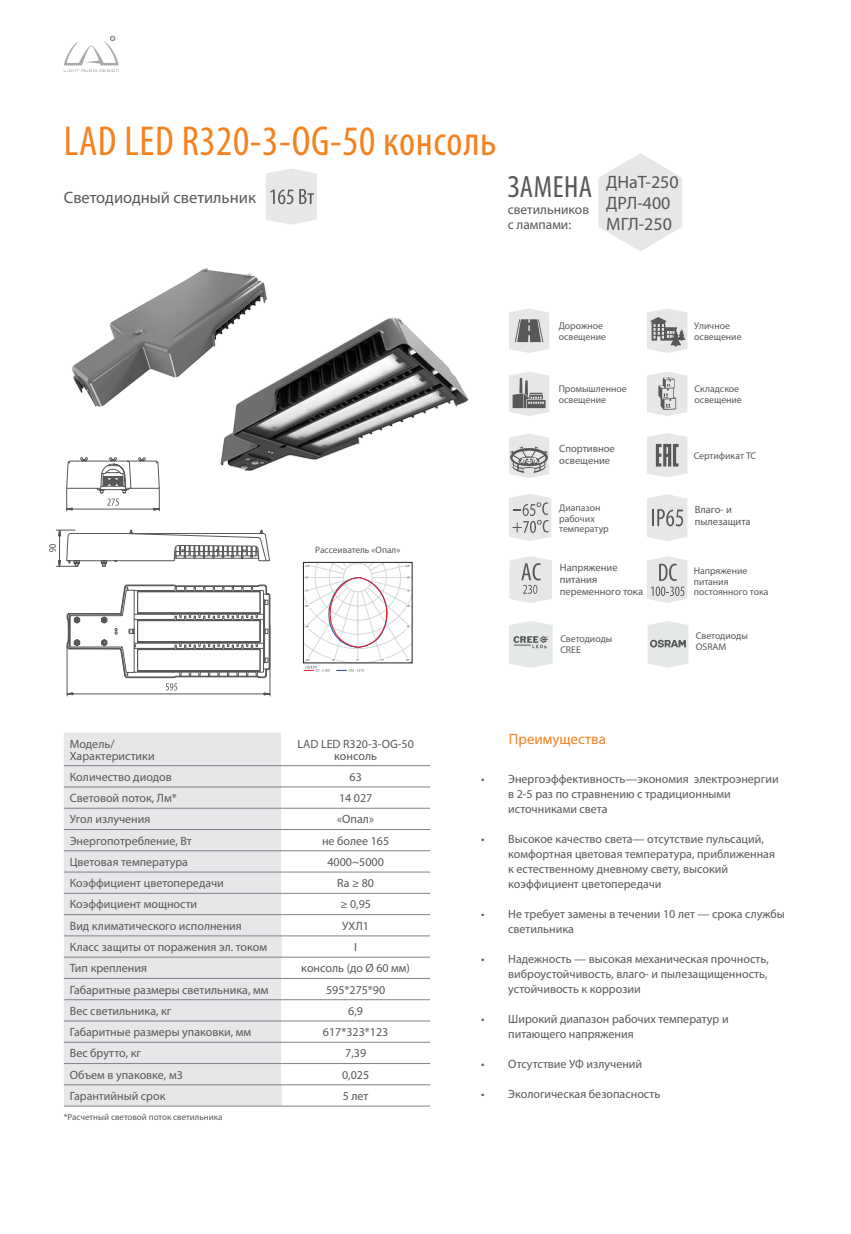
<style>
.page{position:relative;width:851px;height:1234px;background:#fff}
.page>*{position:absolute;margin:0;border:0;box-sizing:border-box;transform-origin:0 0}
.t1{font:condensed 42px "Myriad Pro";letter-spacing:.015em;color:#f58220}
.t2{font:condensed 30.75px "Myriad Pro";letter-spacing:.015em;color:#57585a}
.t3{font:18px "Myriad Pro";color:#57585a}
.t4{font:16.5px "Myriad Pro";color:#57585a}
.t5{font:15px "Myriad Pro";color:#f58220}
.t6{font:13.5px "Myriad Pro";color:#57585a}
.t7{font:12px/15px "Myriad Pro";color:#57585a}
.t8{font:10.5px/12px "Myriad Pro";color:#57585a}
.t9{font:9.75px/10.5px "Myriad Pro";color:#57585a}
.t10{font:9.3px "Myriad Pro";color:#57585a}
.t11{font:9px "Myriad Pro";color:#57585a}
</style>
<div class="page">
<img style="left:220px;top:317px;width:249px;height:154px">
<svg style="left:303px;top:561px;width:110px;height:110px"></svg>
<svg style="left:66px;top:584px;width:205px;height:112px"></svg>
<svg style="left:66px;top:457px;width:94px;height:54px"></svg>
<svg style="left:49px;top:529px;width:221px;height:38px"></svg>
<svg style="left:598px;top:153px;width:84px;height:98px"></svg>
<svg style="left:266px;top:168px;width:51px;height:57px;background:#dedfe1"></svg>
<svg style="left:64px;top:36px;width:55px;height:36px"></svg>
<img style="left:72px;top:268px;width:234px;height:166px">
<svg style="left:647px;top:556px;width:40px;height:47px;background:#d7d8da"></svg>
<svg style="left:509px;top:372px;width:40px;height:44px;background:#c2c3c5"></svg>
<svg style="left:647px;top:372px;width:40px;height:44px;background:#d7d8da"></svg>
<svg style="left:647px;top:308px;width:40px;height:45px;background:#c5c6c8"></svg>
<svg style="left:509px;top:308px;width:40px;height:45px;background:#c2c3c5"></svg>
<svg style="left:647px;top:433px;width:40px;height:44px;background:#cccdcf"></svg>
<svg style="left:509px;top:434px;width:40px;height:44px;background:#c7c8ca"></svg>
<svg style="left:509px;top:621px;width:43px;height:46px;background:#dbdede"></svg>
<svg style="left:648px;top:621px;width:40px;height:46px;background:#dbdddd"></svg>
<svg style="left:509px;top:556px;width:43px;height:47px;background:#dddee0"></svg>
<svg style="left:647px;top:494px;width:40px;height:47px;background:#d9dadc"></svg>
<svg style="left:509px;top:494px;width:42px;height:47px;background:#d8d9db"></svg>
<div style="left:64px;top:733px;width:217px;height:351px;background:#e6e7e9"></div>
<svg style="left:281px;top:766px;width:149px;height:339px"></svg>
<div style="left:64px;top:935px;width:217px;height:21px;background:#e6e7e9"></div>
<div style="left:64px;top:1084px;width:217px;height:21px;background:#e6e7e9"></div>
<hr style="left:64px;top:765px;width:217px;height:1px;background:#808285">
<hr style="left:64px;top:786px;width:217px;height:1px;background:#808285">
<hr style="left:64px;top:807px;width:217px;height:1px;background:#808285">
<hr style="left:64px;top:829px;width:217px;height:1px;background:#808285">
<hr style="left:64px;top:850px;width:217px;height:1px;background:#808285">
<hr style="left:64px;top:871px;width:217px;height:1px;background:#808285">
<hr style="left:281px;top:871px;width:149px;height:1px;background:#808285">
<hr style="left:64px;top:892px;width:217px;height:1px;background:#808285">
<hr style="left:281px;top:892px;width:149px;height:1px;background:#808285">
<hr style="left:64px;top:956px;width:217px;height:1px;background:#808285">
<hr style="left:64px;top:977px;width:217px;height:1px;background:#808285">
<hr style="left:64px;top:999px;width:217px;height:1px;background:#808285">
<hr style="left:64px;top:1020px;width:217px;height:1px;background:#808285">
<hr style="left:64px;top:1041px;width:217px;height:1px;background:#808285">
<hr style="left:64px;top:1062px;width:217px;height:1px;background:#808285">
<hr style="left:281px;top:765px;width:149px;height:1px;background:#808285">
<hr style="left:281px;top:850px;width:149px;height:1px;background:#808285">
<hr style="left:281px;top:786px;width:149px;height:1px;background:#808285">
<hr style="left:281px;top:807px;width:149px;height:1px;background:#808285">
<hr style="left:281px;top:829px;width:149px;height:1px;background:#808285">
<hr style="left:64px;top:914px;width:217px;height:1px;background:#808285">
<hr style="left:281px;top:914px;width:149px;height:1px;background:#808285">
<hr style="left:64px;top:935px;width:217px;height:1px;background:#808285">
<hr style="left:281px;top:935px;width:149px;height:1px;background:#808285">
<hr style="left:281px;top:956px;width:149px;height:1px;background:#808285">
<hr style="left:281px;top:977px;width:149px;height:1px;background:#808285">
<hr style="left:281px;top:999px;width:149px;height:1px;background:#808285">
<hr style="left:281px;top:1020px;width:149px;height:1px;background:#808285">
<hr style="left:281px;top:1041px;width:149px;height:1px;background:#808285">
<hr style="left:281px;top:1062px;width:149px;height:1px;background:#808285">
<hr style="left:281px;top:1084px;width:149px;height:1px;background:#808285">
<hr style="left:281px;top:1105px;width:149px;height:1px;background:#808285">
<hr style="left:64px;top:1084px;width:217px;height:1px;background:#808285">
<hr style="left:64px;top:1105px;width:217px;height:1px;background:#808285">
<p class="t1" style="left:64px;top:115px;width:434px">LAD LED R320-3-OG-50 консоль</p>
<p class="t4" style="left:64px;top:187px;width:193px">Светодиодный светильник</p>
<p class="t2" style="left:507px;top:168px;width:86px">ЗАМЕНА</p>
<p class="t3" style="left:606px;top:171px;width:74px">ДНаТ-250</p>
<p class="t3" style="left:606px;top:192px;width:66px">ДРЛ-400</p>
<p class="t3" style="left:606px;top:212px;width:67px">МГЛ-250</p>
<p class="t6" style="left:507px;top:201px;width:83px">светильников</p>
<p class="t6" style="left:507px;top:216px;width:65px">с лампами:</p>
<p class="t10" style="left:315px;top:544px;width:86px">Рассеиватель «Опал»</p>
<p class="t9" style="left:558px;top:320px;width:49px">Дорожное освещение</p>
<p class="t9" style="left:694px;top:320px;width:49px">Уличное освещение</p>
<p class="t9" style="left:558px;top:383px;width:69px">Промышленное</p>
<p class="t9" style="left:558px;top:394px;width:49px">освещение</p>
<p class="t9" style="left:694px;top:383px;width:46px">Складское</p>
<p class="t9" style="left:694px;top:394px;width:49px">освещение</p>
<p class="t8" style="left:559px;top:442px;width:57px">Спортивное</p>
<p class="t8" style="left:559px;top:454px;width:52px">освещение</p>
<p class="t9" style="left:693px;top:450px;width:64px">Сертификат ТС</p>
<p class="t9" style="left:559px;top:502px;width:43px">Диапазон</p>
<p class="t9" style="left:559px;top:513px;width:51px">рабочих температур</p>
<p class="t8" style="left:694px;top:502px;width:57px">Влаго- и пылезащита</p>
<p class="t8" style="left:559px;top:561px;width:85px">Напряжение питания переменного тока</p>
<p class="t9" style="left:693px;top:565px;width:55px">Напряжение</p>
<p class="t9" style="left:693px;top:575px;width:36px">питания</p>
<p class="t9" style="left:693px;top:586px;width:76px">постоянного тока</p>
<p class="t9" style="left:560px;top:633px;width:53px">Светодиоды</p>
<p class="t9" style="left:560px;top:643px;width:22px">CREE</p>
<p class="t9" style="left:695px;top:630px;width:53px">Светодиоды</p>
<p class="t9" style="left:695px;top:641px;width:32px">OSRAM</p>
<p class="t7" style="left:70px;top:735px;width:46px">Модель/</p>
<p class="t7" style="left:70px;top:747px;width:86px">Характеристики</p>
<p class="t7" style="left:297px;top:737px;width:118px;line-height:12px;text-align:center">LAD LED R320-3-OG-50 консоль</p>
<p class="t7" style="left:70px;top:769px;width:103px">Количество диодов</p>
<p class="t7" style="left:349px;top:769px;width:14px">63</p>
<p class="t7" style="left:70px;top:790px;width:108px">Световой поток, Лм*</p>
<p class="t7" style="left:339px;top:790px;width:35px">14 027</p>
<p class="t7" style="left:70px;top:811px;width:82px">Угол излучения</p>
<p class="t7" style="left:337px;top:811px;width:38px">«Опал»</p>
<p class="t7" style="left:70px;top:832px;width:123px">Энергопотребление, Вт</p>
<p class="t7" style="left:322px;top:832px;width:69px">не более 165</p>
<p class="t7" style="left:70px;top:854px;width:120px">Цветовая температура</p>
<p class="t7" style="left:327px;top:854px;width:58px">4000~5000</p>
<p class="t7" style="left:70px;top:875px;width:155px">Коэффициент цветопередачи</p>
<p class="t7" style="left:337px;top:875px;width:38px">Ra ≥ 80</p>
<p class="t7" style="left:70px;top:896px;width:129px">Коэффициент мощности</p>
<p class="t7" style="left:340px;top:896px;width:32px">≥ 0,95</p>
<p class="t7" style="left:70px;top:917px;width:173px">Вид климатического исполнения</p>
<p class="t7" style="left:342px;top:917px;width:28px">УХЛ1</p>
<p class="t7" style="left:70px;top:939px;width:199px">Класс защиты от поражения эл. током</p>
<p class="t7" style="left:354px;top:939px;width:4px">I</p>
<p class="t7" style="left:70px;top:960px;width:79px">Тип крепления</p>
<p class="t7" style="left:301px;top:960px;width:110px">консоль (до Ø 60 мм)</p>
<p class="t7" style="left:70px;top:981px;width:200px">Габаритные размеры светильника, мм</p>
<p class="t7" style="left:326px;top:981px;width:61px">595*275*90</p>
<p class="t7" style="left:70px;top:1002px;width:103px">Вес светильника, кг</p>
<p class="t7" style="left:348px;top:1002px;width:16px">6,9</p>
<p class="t7" style="left:70px;top:1024px;width:183px">Габаритные размеры упаковки, мм</p>
<p class="t7" style="left:323px;top:1024px;width:67px">617*323*123</p>
<p class="t7" style="left:70px;top:1045px;width:73px">Вес брутто, кг</p>
<p class="t7" style="left:345px;top:1045px;width:22px">7,39</p>
<p class="t7" style="left:70px;top:1066px;width:114px">Объем в упаковке, м3</p>
<p class="t7" style="left:342px;top:1066px;width:29px">0,025</p>
<p class="t7" style="left:70px;top:1087px;width:97px">Гарантийный срок</p>
<p class="t7" style="left:343px;top:1087px;width:27px">5 лет</p>
<p class="t11" style="left:64px;top:1110px;width:160px">*Расчетный световой поток светильника</p>
<p class="t5" style="left:509px;top:729px;width:98px">Преимущества</p>
<p class="t7" style="left:508px;top:771px;width:272px;text-indent:-27px">• Энергоэффективность—экономия электроэнергии в 2-5 раз по стравнению с традиционными источниками света</p>
<p class="t7" style="left:508px;top:831px;width:268px;text-indent:-27px">• Высокое качество света— отсутствие пульсаций, комфортная цветовая температура, приближенная к естественному дневному свету, высокий коэффициент цветопередачи</p>
<p class="t7" style="left:508px;top:906px;width:278px;text-indent:-27px">• Не требует замены в течении 10 лет — срока службы светильника</p>
<p class="t7" style="left:508px;top:951px;width:262px;text-align:justify;text-indent:-27px">• Надежность — высокая механическая прочность, виброустойчивость, влаго- и пылезащищенность, устойчивость к коррозии</p>
<p class="t7" style="left:508px;top:1011px;width:222px;text-indent:-27px">• Широкий диапазон рабочих температур и питающего напряжения</p>
<p class="t7" style="left:481px;top:1056px;width:162px">• Отсутствие УФ излучений</p>
<p class="t7" style="left:481px;top:1086px;width:180px">• Экологическая безопасность</p>
</div>
